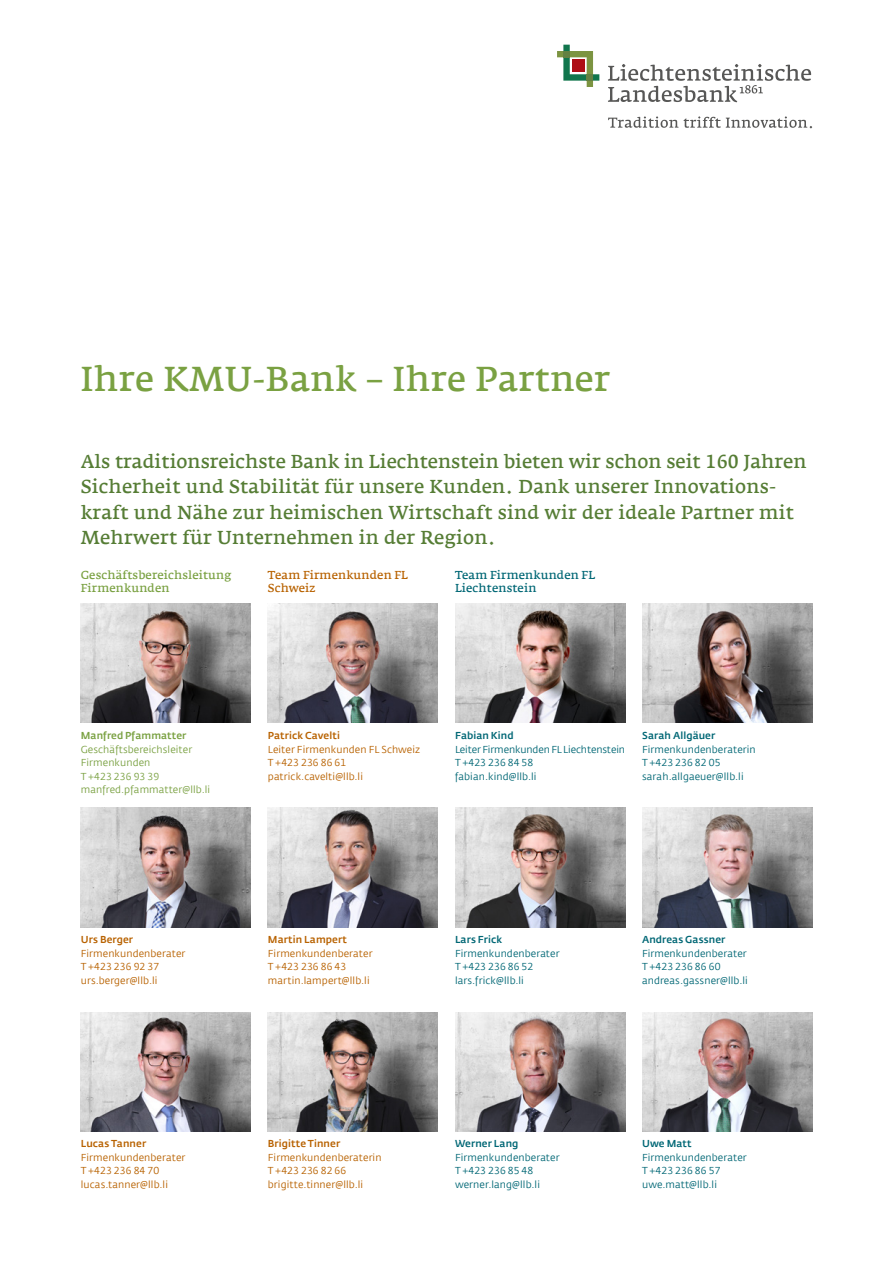
<style>
.page{position:relative;width:893px;height:1263px;background:#fff}
.page>*{position:absolute;margin:0;border:0;box-sizing:border-box;transform-origin:0 0}
.Headline{font:36px "LLB Serif";letter-spacing:.01em;color:#7aa142}
.Leadtext{font:19.5px/25.5px "LLB Serif";letter-spacing:.01em;color:#567d35}
.Fliesstext{font:12px/13.5px "LLB Serif";letter-spacing:.01em;color:#7aa142}
.Fliesstext-2{font:12px/13.5px "LLB Serif";letter-spacing:.01em;color:#006775}
.Fliesstext-3{font:12px/13.5px "LLB Serif";letter-spacing:.01em;color:#b86200}
.Fliesstext-4{font:10.5px "LLB Sans Standard";letter-spacing:.01em;color:#006775}
.Fliesstext-5{font:10.5px "LLB Sans Standard";letter-spacing:.01em;color:#b86200}
.Fliesstext-6{font:10.5px/13.5px "LLB Sans Standard";letter-spacing:.01em;color:#7aa142}
.Fliesstext-7{font:700 10.5px "LLB Sans Standard";letter-spacing:.01em;color:#006775}
.Fliesstext-8{font:700 10.5px "LLB Sans Standard";letter-spacing:.01em;color:#b86200}
.Fliesstext-9{font:10.5px "LLB Sans Standard";letter-spacing:-.01em;color:#006775}
.Fliesstext-10{font:700 10.5px "LLB Sans Standard";letter-spacing:.01em;color:#7aa142}
</style>
<div class="page">
<svg style="left:608px;top:64px;width:203px;height:38px"></svg>
<svg style="left:557px;top:45px;width:42px;height:42px"></svg>
<div style="left:572px;top:59px;width:13px;height:13px;background:#ae0e16"></div>
<div style="left:563px;top:51px;width:7px;height:6px;background:#638142"></div>
<div style="left:587px;top:74px;width:6px;height:7px;background:#638142"></div>
<svg style="left:608px;top:116px;width:70px;height:12px"></svg>
<svg style="left:684px;top:116px;width:128px;height:12px"></svg>
<img style="left:81px;top:604px;width:170px;height:119px">
<img style="left:455px;top:808px;width:170px;height:119px">
<img style="left:455px;top:1012px;width:170px;height:119px">
<img style="left:642px;top:604px;width:170px;height:119px">
<img style="left:642px;top:808px;width:170px;height:119px">
<img style="left:642px;top:1012px;width:170px;height:119px">
<img style="left:81px;top:808px;width:170px;height:119px">
<img style="left:455px;top:604px;width:170px;height:119px">
<img style="left:81px;top:1012px;width:170px;height:119px">
<img style="left:268px;top:1012px;width:170px;height:119px">
<img style="left:268px;top:808px;width:170px;height:119px">
<img style="left:268px;top:604px;width:170px;height:119px">
<p class="Headline" style="left:81px;top:358px;width:531px">Ihre KMU-Bank – Ihre Partner</p>
<p class="Leadtext" style="left:81px;top:449px;width:727px">Als traditionsreichste Bank in Liechtenstein bieten wir schon seit 160 Jahren Sicherheit und Stabilität für unsere Kunden. Dank unserer Innovations&shy;kraft und Nähe zur heimischen Wirtschaft sind wir der ideale Partner mit Mehrwert für Unternehmen in der Region.</p>
<p class="Fliesstext" style="left:81px;top:568px;width:152px">Geschäftsbereichsleitung<br>Firmenkunden</p>
<p class="Fliesstext-3" style="left:268px;top:568px;width:142px">Team Firmenkunden FL<br>Schweiz</p>
<p class="Fliesstext-2" style="left:455px;top:568px;width:142px">Team Firmenkunden FL<br>Liechtenstein</p>
<p class="Fliesstext-10" style="left:81px;top:729px;width:107px">Manfred Pfammatter</p>
<p class="Fliesstext-6" style="left:81px;top:742px;width:113px">Geschäftsbereichsleiter<br>Firmenkunden</p>
<p class="Fliesstext-6" style="left:81px;top:769px;width:80px">T +423 236 93 39</p>
<p class="Fliesstext-6" style="left:81px;top:783px;width:131px">manfred.pfammatter@llb.li</p>
<p class="Fliesstext-8" style="left:268px;top:729px;width:73px">Patrick Cavelti</p>
<p class="Fliesstext-5" style="left:268px;top:743px;width:154px">Leiter Firmenkunden FL Schweiz</p>
<p class="Fliesstext-5" style="left:268px;top:756px;width:80px">T +423 236 86 61</p>
<p class="Fliesstext-5" style="left:268px;top:770px;width:97px">patrick.cavelti@llb.li</p>
<p class="Fliesstext-7" style="left:455px;top:729px;width:60px">Fabian Kind</p>
<p class="Fliesstext-9" style="left:455px;top:743px;width:172px">Leiter Firmenkunden FL Liechtenstein</p>
<p class="Fliesstext-4" style="left:455px;top:756px;width:80px">T +423 236 84 58</p>
<p class="Fliesstext-4" style="left:455px;top:770px;width:83px">fabian.kind@llb.li</p>
<p class="Fliesstext-7" style="left:642px;top:729px;width:75px">Sarah Allgäuer</p>
<p class="Fliesstext-4" style="left:642px;top:743px;width:115px">Firmenkundenberaterin</p>
<p class="Fliesstext-4" style="left:642px;top:756px;width:80px">T +423 236 82 05</p>
<p class="Fliesstext-4" style="left:642px;top:770px;width:103px">sarah.allgaeuer@llb.li</p>
<p class="Fliesstext-8" style="left:81px;top:933px;width:54px">Urs Berger</p>
<p class="Fliesstext-5" style="left:81px;top:947px;width:106px">Firmenkundenberater</p>
<p class="Fliesstext-5" style="left:81px;top:961px;width:80px">T +423 236 92 37</p>
<p class="Fliesstext-5" style="left:81px;top:974px;width:78px">urs.berger@llb.li</p>
<p class="Fliesstext-8" style="left:268px;top:933px;width:81px">Martin Lampert</p>
<p class="Fliesstext-5" style="left:268px;top:947px;width:106px">Firmenkundenberater</p>
<p class="Fliesstext-5" style="left:268px;top:961px;width:80px">T +423 236 86 43</p>
<p class="Fliesstext-5" style="left:268px;top:974px;width:103px">martin.lampert@llb.li</p>
<p class="Fliesstext-7" style="left:455px;top:933px;width:49px">Lars Frick</p>
<p class="Fliesstext-4" style="left:455px;top:947px;width:106px">Firmenkundenberater</p>
<p class="Fliesstext-4" style="left:455px;top:961px;width:80px">T +423 236 86 52</p>
<p class="Fliesstext-4" style="left:455px;top:974px;width:70px">lars.frick@llb.li</p>
<p class="Fliesstext-7" style="left:642px;top:933px;width:85px">Andreas Gassner</p>
<p class="Fliesstext-4" style="left:642px;top:947px;width:106px">Firmenkundenberater</p>
<p class="Fliesstext-4" style="left:642px;top:961px;width:80px">T +423 236 86 60</p>
<p class="Fliesstext-4" style="left:642px;top:974px;width:107px">andreas.gassner@llb.li</p>
<p class="Fliesstext-8" style="left:81px;top:1137px;width:67px">Lucas Tanner</p>
<p class="Fliesstext-5" style="left:81px;top:1151px;width:106px">Firmenkundenberater</p>
<p class="Fliesstext-5" style="left:81px;top:1165px;width:80px">T +423 236 84 70</p>
<p class="Fliesstext-5" style="left:81px;top:1178px;width:89px">lucas.tanner@llb.li</p>
<p class="Fliesstext-8" style="left:268px;top:1137px;width:74px">Brigitte Tinner</p>
<p class="Fliesstext-5" style="left:268px;top:1151px;width:115px">Firmenkundenberaterin</p>
<p class="Fliesstext-5" style="left:268px;top:1165px;width:80px">T +423 236 82 66</p>
<p class="Fliesstext-5" style="left:268px;top:1178px;width:97px">brigitte.tinner@llb.li</p>
<p class="Fliesstext-7" style="left:455px;top:1137px;width:65px">Werner Lang</p>
<p class="Fliesstext-4" style="left:455px;top:1151px;width:106px">Firmenkundenberater</p>
<p class="Fliesstext-4" style="left:455px;top:1165px;width:80px">T +423 236 85 48</p>
<p class="Fliesstext-4" style="left:455px;top:1178px;width:87px">werner.lang@llb.li</p>
<p class="Fliesstext-7" style="left:642px;top:1137px;width:51px">Uwe Matt</p>
<p class="Fliesstext-4" style="left:642px;top:1151px;width:106px">Firmenkundenberater</p>
<p class="Fliesstext-4" style="left:642px;top:1165px;width:80px">T +423 236 86 57</p>
<p class="Fliesstext-4" style="left:642px;top:1178px;width:76px">uwe.matt@llb.li</p>
</div>
